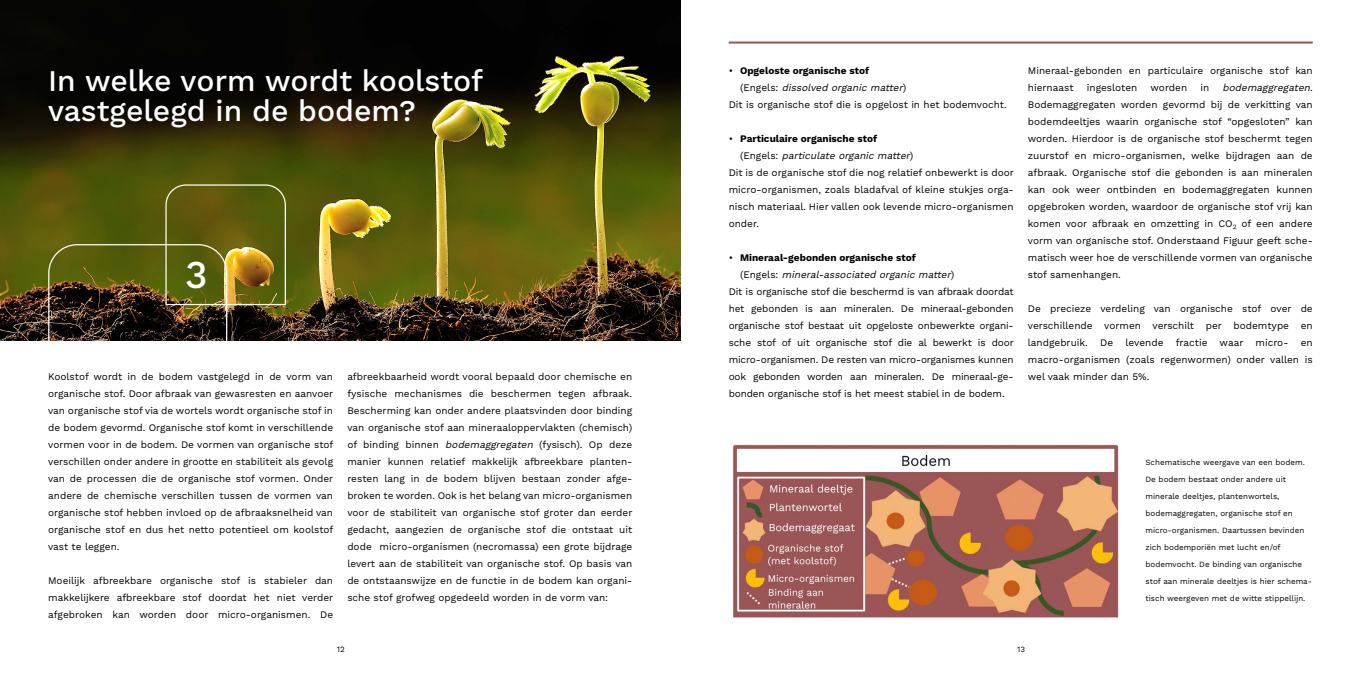
<style>
.page{position:relative;width:1361px;height:681px;background:#fff}
.page>*{position:absolute;margin:0;border:0;box-sizing:border-box;transform-origin:0 0}
.t1{font:500 39.4px "Work Sans";color:#fff}
.t2{font:500 30px/30px "Work Sans";color:#fff}
.t3{font:10px/17px "Work Sans";color:#000;text-align:justify}
.t4{font:italic 10px "Work Sans";color:#000}
.t5{font:700 10px "Work Sans";color:#000}
.t6{font:8px/17px "Work Sans";color:#000}
.s1{font-style:italic}
.s2{font-weight:400}
.s3{font-style:normal}
</style>
<div class="page">
<img style="left:0;top:0;width:680px;height:340px">
<img style="left:48px;top:184px;width:238px;height:157px">
<img style="left:732px;top:444px;width:387px;height:174px">
<hr style="left:729px;top:42px;width:583px;height:2px;background:#9b5454">
<h2 class="t2" style="left:48px;top:67px;width:436px">In welke vorm wordt koolstof vastgelegd in de bodem?</h2>
<h1 class="t1" style="left:185px;top:251px;width:25px">3</h1>
<p class="t3" style="left:48px;top:368px;width:287px">Koolstof wordt in de bodem vastgelegd in de vorm van organische stof. Door afbraak van gewasresten en aanvoer van organische stof via de wortels wordt organische stof in de bodem gevormd. Organische stof komt in verschillende vormen voor in de bodem. De vormen van organische stof verschillen onder andere in grootte en stabiliteit als gevolg van de processen die de organische stof vormen. Onder andere de chemische verschillen tussen de vormen van organische stof hebben invloed op de afbraaksnelheid van organische stof en dus het netto potentieel om koolstof vast te leggen.</p>
<p class="t3" style="left:48px;top:572px;width:287px">Moeilijk afbreekbare organische stof is stabieler dan makkelijkere afbreekbare stof doordat het niet verder afgebroken kan worden door micro-organismen. De</p>
<p class="t3" style="left:347px;top:368px;width:287px">afbreekbaarheid wordt vooral bepaald door chemische en fysische mechanismes die beschermen tegen afbraak.<br>Bescherming kan onder andere plaatsvinden door binding van organische stof aan mineraaloppervlakten (chemisch) of binding binnen <span class="s1">bodemaggregaten</span> (fysisch). Op deze manier kunnen relatief makkelijk afbreekbare planten&shy;resten lang in de bodem blijven bestaan zonder afge&shy;broken te worden. Ook is het belang van micro-organismen voor de stabiliteit van organische stof groter dan eerder gedacht, aangezien de organische stof die ontstaat uit dode micro-organismen (necromassa) een grote bijdrage levert aan de stabiliteit van organische stof. Op basis van de ontstaanswijze en de functie in de bodem kan organi&shy;sche stof grofweg opgedeeld worden in de vorm van:</p>
<p class="t5" style="left:729px;top:64px;width:142px"><span class="s2">•</span> Opgeloste organische stof</p>
<p class="t4" style="left:740px;top:81px;width:168px"><span class="s3">( E n g e l s :</span> dissolved organic matter<span class="s3">)</span></p>
<p class="t3" style="left:729px;top:96px;width:280px">Dit is organische stof die is opgelost in het bodemvocht.</p>
<p class="t5" style="left:729px;top:132px;width:150px"><span class="s2">•</span> Particulaire organische stof</p>
<p class="t4" style="left:740px;top:149px;width:175px"><span class="s3">( E n g e l s :</span> particulate organic matter<span class="s3">)</span></p>
<p class="t3" style="left:728px;top:164px;width:287px">Dit is de organische stof die nog relatief onbewerkt is door</p>
<p class="t3" style="left:728px;top:181px;width:286px">micro-organismen, zoals bladafval of kleine stukjes orga-</p>
<p class="t3" style="left:728px;top:198px;width:286px">nisch materiaal. Hier vallen ook levende micro-organismen</p>
<p class="t3" style="left:728px;top:215px;width:32px">onder.</p>
<p class="t5" style="left:728px;top:251px;width:189px"><span class="s2">•</span> Mineraal-gebonden organische stof</p>
<p class="t4" style="left:740px;top:268px;width:216px"><span class="s3">( E n g e l s :</span> mineral-associated organic matter<span class="s3">)</span></p>
<p class="t3" style="left:728px;top:283px;width:286px">Dit is organische stof die beschermd is van afbraak doordat</p>
<p class="t3" style="left:728px;top:300px;width:286px">het gebonden is aan mineralen. De mineraal-gebonden</p>
<p class="t3" style="left:728px;top:317px;width:286px">organische stof bestaat uit opgeloste onbewerkte organi-</p>
<p class="t3" style="left:728px;top:334px;width:287px">sche stof of uit organische stof die al bewerkt is door</p>
<p class="t3" style="left:728px;top:351px;width:286px">micro-organismen. De resten van micro-organismes kunnen</p>
<p class="t3" style="left:728px;top:368px;width:286px">ook gebonden worden aan mineralen. De mineraal-ge-</p>
<p class="t3" style="left:728px;top:385px;width:277px">bonden organische stof is het meest stabiel in de bodem.</p>
<p class="t3" style="left:1028px;top:62px;width:286px">Mineraal-gebonden en particulaire organische stof kan hiernaast</p>
<p class="t3" style="left:1028px;top:79px;width:286px;text-indent:195px"><span class="s1">bodemaggregaten</span>.<br>Bodemaggregaten worden gevormd bij de verkitting van bodemdeeltjes waarin organische stof “opgesloten” kan worden. Hierdoor is de organische stof beschermt tegen zuurstof en micro-organismen, welke bijdragen aan de afbraak. Organische stof die gebonden is aan mineralen kan ook weer ontbinden en bodemaggregaten kunnen opgebroken worden, waardoor de organische stof vrij kan komen voor afbraak en omzetting in CO<sub>2</sub> of een andere vorm van organische stof. Onderstaand Figuur geeft sche&shy;matisch weer hoe de verschillende vormen van organische stof samenhangen.</p>
<p class="t3" style="left:1028px;top:300px;width:286px">De precieze verdeling van organische stof over de verschillende vormen verschilt per bodemtype en landgebruik. De levende fractie waar micro- en macro-organismen (zoals regenwormen) onder vallen is wel vaak minder dan 5%.</p>
<p class="t3" style="left:1087px;top:79px;width:52px">ingesloten</p>
<p class="t3" style="left:1150px;top:79px;width:38px">worden</p>
<p class="t3" style="left:1200px;top:79px;width:10px">in</p>
<p class="t6" style="left:1145px;top:454px;width:168px">Schematische weergave van een bodem.<br>De bodem bestaat onder andere uit minerale deeltjes, plantenwortels, bodemaggregaten, organische stof en micro-organismen. Daartussen bevinden zich bodemporiën met lucht en/of bodemvocht. De binding van organische stof aan minerale deeltjes is hier schema&shy;tisch weergeven met de witte stippellijn.</p>
<p class="t6" style="left:337px;top:641px;width:10px">12</p>
<p class="t6" style="left:1017px;top:641px;width:10px">13</p>
</div>
